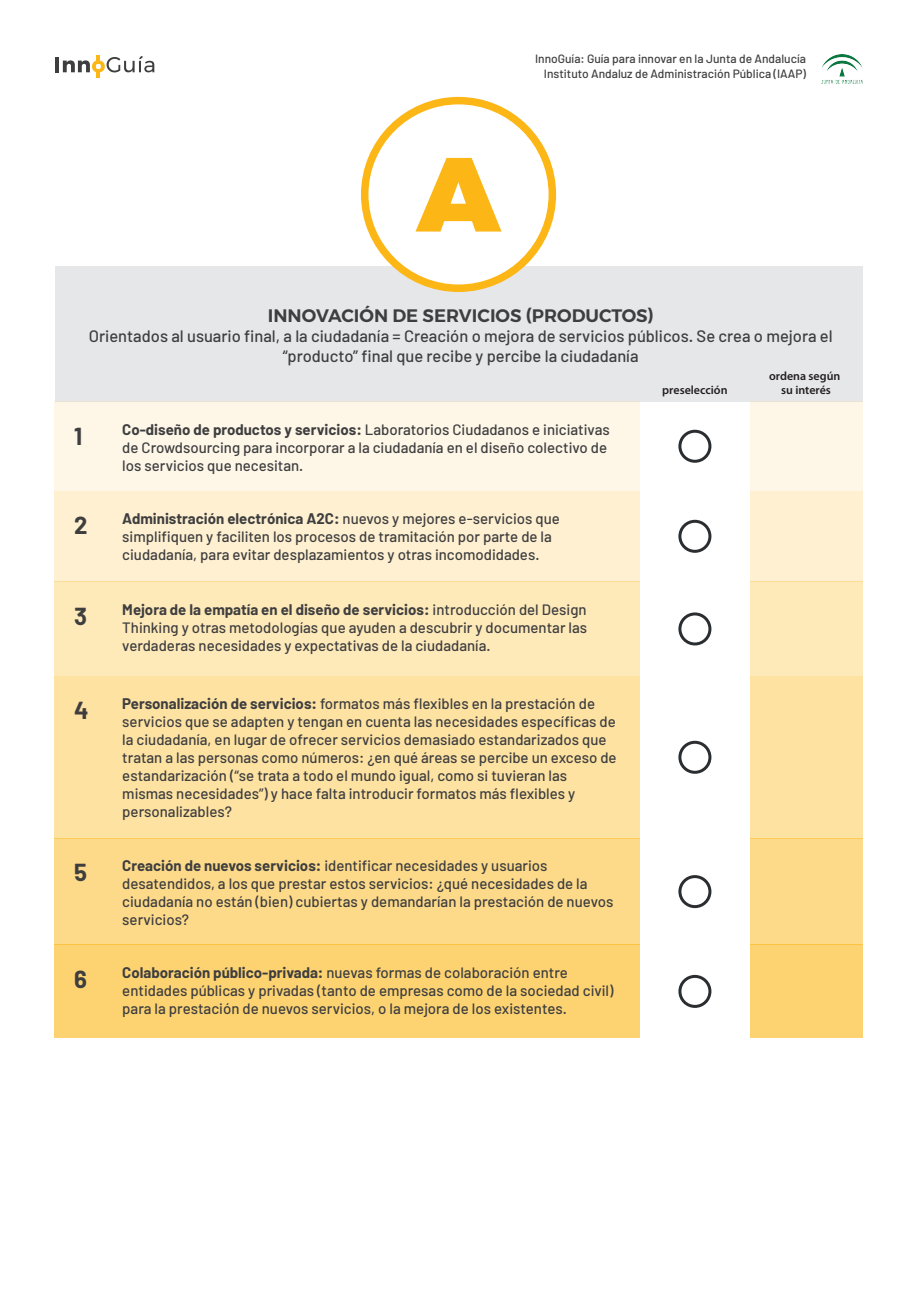
<style>
.page{position:relative;width:919px;height:1289px;background:#fff}
.page>*{position:absolute;margin:0;border:0;box-sizing:border-box;transform-origin:0 0}
.t1{font:900 105px "Montserrat";color:#fcb615}
.t2{font:700 24px "Barlow";color:#3e3e3f}
.t3{font:600 18px "Montserrat";color:#3e3e3f}
.t4{font:500 16.5px/19.8px "Barlow";color:#3e3e3f;text-align:center}
.t5{font:500 15px/18px "Barlow";color:#3e3e3f}
.t6{font:500 12px/14.4px "Barlow";color:#3e3e3f;text-align:right}
.t7{font:600 12px/14.4px "Myriad Pro";color:#231f20;text-align:center}
.s1{font-weight:700}
</style>
<div class="page">
<div style="left:55px;top:266px;width:807px;height:135px;background:#e6e7e9"></div>
<div style="left:365px;top:101px;width:187px;height:187px;background:#fff;border-radius:50%"></div>
<div style="left:361px;top:97px;width:195px;height:195px;border:8px solid #fcb615;border-radius:50%"></div>
<div style="left:678px;top:430px;width:33px;height:33px;border:3px solid #2a2e31;border-radius:50%"></div>
<div style="left:55px;top:401px;width:585px;height:90px;background:#fef7e8"></div>
<div style="left:55px;top:491px;width:585px;height:90px;background:#fef0d1"></div>
<div style="left:55px;top:581px;width:585px;height:95px;background:#fee9b9"></div>
<div style="left:55px;top:676px;width:585px;height:162px;background:#fde2a2"></div>
<div style="left:55px;top:838px;width:585px;height:106px;background:#fdda8a"></div>
<div style="left:55px;top:944px;width:585px;height:93px;background:#fdd372"></div>
<div style="left:749px;top:401px;width:113px;height:90px;background:#fef7e8"></div>
<div style="left:749px;top:491px;width:113px;height:90px;background:#fef0d1"></div>
<div style="left:749px;top:581px;width:113px;height:95px;background:#fee9b9"></div>
<div style="left:749px;top:676px;width:113px;height:162px;background:#fde2a2"></div>
<div style="left:749px;top:838px;width:113px;height:106px;background:#fdda8a"></div>
<div style="left:749px;top:944px;width:113px;height:93px;background:#fdd372"></div>
<div style="left:678px;top:520px;width:33px;height:33px;border:3px solid #2a2e31;border-radius:50%"></div>
<div style="left:678px;top:612px;width:33px;height:33px;border:3px solid #2a2e31;border-radius:50%"></div>
<div style="left:678px;top:740px;width:33px;height:33px;border:3px solid #2a2e31;border-radius:50%"></div>
<div style="left:678px;top:875px;width:33px;height:33px;border:3px solid #2a2e31;border-radius:50%"></div>
<div style="left:678px;top:974px;width:33px;height:33px;border:3px solid #2a2e31;border-radius:50%"></div>
<hr style="left:55px;top:57px;width:4px;height:15px;background:#3e3e3f">
<svg style="left:63px;top:55px;width:91px;height:23px"></svg>
<img style="left:821px;top:55px;width:41px;height:28px">
<h1 class="t1" style="left:416px;top:108px;width:85px">A</h1>
<p class="t6" style="left:535px;top:51px;width:272px">InnoGuía: Guía para innovar en la Junta de Andalucía<br>Instituto Andaluz de Administración Pública (IAAP)</p>
<p class="t3" style="left:268px;top:301px;width:387px">INNOVACIÓN DE SERVICIOS (PRODUCTOS)</p>
<p class="t4" style="left:89px;top:325px;width:745px">Orientados al usuario final, a la ciudadanía = Creación o mejora de servicios públicos. Se crea o mejora el “producto” final que recibe y percibe la ciudadanía</p>
<p class="t7" style="left:662px;top:383px;width:67px">preselección</p>
<p class="t7" style="left:769px;top:368px;width:73px">ordena según su interés</p>
<h2 class="t2" style="left:74px;top:421px;width:10px">1</h2>
<p class="t5" style="left:122px;top:420px;width:489px"><span class="s1">Co-diseño de productos y servicios:</span> Laboratorios Ciudadanos e iniciativas de Crowdsourcing para incorporar a la ciudadanía en el diseño colectivo de los servicios que necesitan.</p>
<h2 class="t2" style="left:74px;top:510px;width:15px">2</h2>
<p class="t5" style="left:122px;top:509px;width:439px"><span class="s1">Administración electrónica A2C:</span> nuevos y mejores e-servicios que simplifiquen y faciliten los procesos de tramitación por parte de la ciudadanía, para evitar desplazamientos y otras incomodidades.</p>
<h2 class="t2" style="left:74px;top:601px;width:14px">3</h2>
<p class="t5" style="left:122px;top:600px;width:466px;text-align:justify"><span class="s1">Mejora de la empatía en el diseño de servicios:</span> introducción del Design Thinking y otras metodologías que ayuden a descubrir y documentar las verdaderas necesidades y expectativas de la ciudadanía.</p>
<h2 class="t2" style="left:74px;top:695px;width:16px">4</h2>
<p class="t5" style="left:122px;top:694px;width:496px"><span class="s1">Personalización de servicios:</span> formatos más flexibles en la prestación de servicios que se adapten y tengan en cuenta las necesidades específicas de la ciudadanía, en lugar de ofrecer servicios demasiado estandarizados que tratan a las personas como números: ¿en qué áreas se percibe un exceso de estandarización (“se trata a todo el mundo igual, como si tuvieran las mismas necesidades”) y hace falta introducir formatos más flexibles y personalizables?</p>
<h2 class="t2" style="left:74px;top:857px;width:14px">5</h2>
<p class="t5" style="left:122px;top:856px;width:492px"><span class="s1">Creación de nuevos servicios:</span> identificar necesidades y usuarios desatendidos, a los que prestar estos servicios: ¿qué necesidades de la ciudadanía no están (bien) cubiertas y demandarían la prestación de nuevos servicios?</p>
<h2 class="t2" style="left:74px;top:964px;width:14px">6</h2>
<p class="t5" style="left:122px;top:963px;width:492px"><span class="s1">Colaboración público-privada:</span> nuevas formas de colaboración entre entidades públicas y privadas (tanto de empresas como de la sociedad civil) para la prestación de nuevos servicios, o la mejora de los existentes.</p>
</div>
